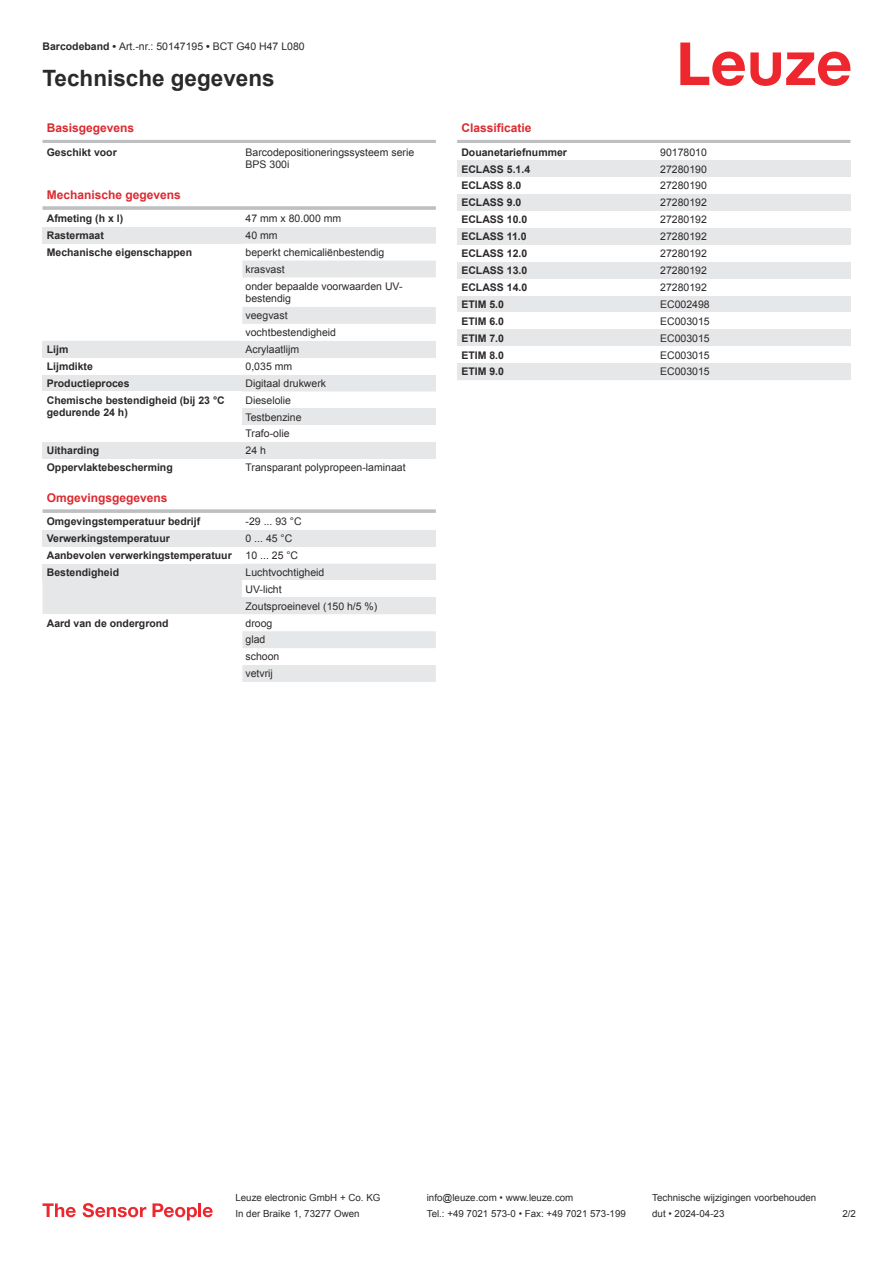
<style>
.page{position:relative;width:893px;height:1263px;background:#fff}
.page>*{position:absolute;margin:0;border:0;box-sizing:border-box;transform-origin:0 0}
.t1{font:700 22.5px "Arial";color:#2b292a}
.t2{font:700 12px "Arial";color:#db2a30}
.t3{font:10.5px/17px "Arial";color:#2b292a}
.t4{font:700 10.5px/12.6px "Arial";color:#2b292a}
.t5{font:9.75px "Arial";color:#2b292a}
.s1{font-weight:700}
</style>
<div class="page">
<svg style="left:680px;top:43px;width:170px;height:43px"></svg>
<div style="left:43px;top:580px;width:199px;height:34px;background:#e6e7e9"></div>
<hr style="left:43px;top:140px;width:393px;height:3px;background:#bdbfc1">
<hr style="left:43px;top:206px;width:393px;height:4px;background:#c6c8ca">
<div style="left:43px;top:227px;width:199px;height:17px;background:#e6e7e9"></div>
<div style="left:242px;top:227px;width:194px;height:17px;background:#e6e7e9"></div>
<svg style="left:242px;top:260px;width:194px;height:64px"></svg>
<div style="left:43px;top:341px;width:199px;height:17px;background:#e6e7e9"></div>
<div style="left:242px;top:341px;width:194px;height:17px;background:#e6e7e9"></div>
<div style="left:43px;top:375px;width:199px;height:16px;background:#e6e7e9"></div>
<div style="left:242px;top:375px;width:194px;height:16px;background:#e6e7e9"></div>
<svg style="left:242px;top:391px;width:194px;height:1px"></svg>
<div style="left:242px;top:408px;width:194px;height:17px;background:#e6e7e9"></div>
<div style="left:43px;top:442px;width:199px;height:17px;background:#e6e7e9"></div>
<div style="left:242px;top:442px;width:194px;height:17px;background:#e6e7e9"></div>
<svg style="left:43px;top:509px;width:393px;height:4px;background:#c3c5c7"></svg>
<div style="left:43px;top:530px;width:199px;height:17px;background:#e6e7e9"></div>
<div style="left:242px;top:530px;width:194px;height:17px;background:#e6e7e9"></div>
<div style="left:43px;top:564px;width:199px;height:16px;background:#e6e7e9"></div>
<svg style="left:242px;top:564px;width:194px;height:118px"></svg>
<hr style="left:457px;top:140px;width:393px;height:3px;background:#bdbfc1">
<div style="left:457px;top:160px;width:200px;height:17px;background:#e6e7e9"></div>
<div style="left:657px;top:160px;width:193px;height:17px;background:#e6e7e9"></div>
<div style="left:457px;top:194px;width:200px;height:17px;background:#e6e7e9"></div>
<div style="left:657px;top:194px;width:193px;height:17px;background:#e6e7e9"></div>
<div style="left:457px;top:228px;width:200px;height:17px;background:#e6e7e9"></div>
<div style="left:657px;top:228px;width:193px;height:17px;background:#e6e7e9"></div>
<div style="left:457px;top:262px;width:200px;height:17px;background:#e6e7e9"></div>
<div style="left:657px;top:262px;width:193px;height:17px;background:#e6e7e9"></div>
<div style="left:457px;top:296px;width:200px;height:16px;background:#e6e7e9"></div>
<div style="left:657px;top:296px;width:193px;height:16px;background:#e6e7e9"></div>
<div style="left:457px;top:329px;width:200px;height:17px;background:#e6e7e9"></div>
<div style="left:657px;top:329px;width:193px;height:17px;background:#e6e7e9"></div>
<div style="left:457px;top:363px;width:200px;height:17px;background:#e6e7e9"></div>
<div style="left:657px;top:363px;width:193px;height:17px;background:#e6e7e9"></div>
<svg style="left:43px;top:1203px;width:33px;height:14px"></svg>
<svg style="left:83px;top:1203px;width:63px;height:14px"></svg>
<svg style="left:153px;top:1203px;width:44px;height:17px"></svg>
<hr style="left:198px;top:1203px;width:3px;height:14px;background:#ed272d">
<svg style="left:203px;top:1207px;width:10px;height:10px"></svg>
<p class="t3" style="left:43px;top:39px;width:264px"><span class="s1">Barcodeband •</span> Art.-nr.: 50147195 <span class="s1">•</span> BCT G40 H47 L080</p>
<h1 class="t1" style="left:43px;top:70px;width:234px">Technische gegevens</h1>
<p class="t2" style="left:47px;top:123px;width:89px">Basisgegevens</p>
<p class="t4" style="left:47px;top:147px;width:72px">Geschikt voor</p>
<p class="t3" style="left:246px;top:147px;width:170px;line-height:12.6px">Barcodepositioneringssysteem serie<br>BPS 300i</p>
<p class="t2" style="left:47px;top:190px;width:136px">Mechanische gegevens</p>
<p class="t4" style="left:47px;top:213px;width:78px">Afmeting (h x l)</p>
<p class="t3" style="left:246px;top:211px;width:97px">47 mm x 80.000 mm</p>
<p class="t4" style="left:47px;top:230px;width:59px">Rastermaat</p>
<p class="t3" style="left:246px;top:228px;width:34px">40 mm</p>
<p class="t4" style="left:47px;top:247px;width:147px">Mechanische eigenschappen</p>
<p class="t3" style="left:246px;top:245px;width:159px">beperkt chemicaliënbestendig krasvast<br>onder bepaalde voorwaarden UV-</p>
<p class="t3" style="left:246px;top:291px;width:92px">bestendig<br>veegvast vochtbestendigheid</p>
<p class="t4" style="left:47px;top:344px;width:23px">Lijm</p>
<p class="t3" style="left:246px;top:342px;width:55px">Acrylaatlijm</p>
<p class="t4" style="left:47px;top:361px;width:48px">Lijmdikte</p>
<p class="t3" style="left:246px;top:359px;width:48px">0,035 mm</p>
<p class="t4" style="left:47px;top:378px;width:84px">Productieproces</p>
<p class="t3" style="left:246px;top:376px;width:82px">Digitaal drukwerk</p>
<p class="t4" style="left:47px;top:395px;width:180px">Chemische bestendigheid (bij 23 °C gedurende 24 h)</p>
<p class="t3" style="left:246px;top:392px;width:58px">Dieselolie<br>Testbenzine<br>Trafo-olie</p>
<p class="t4" style="left:47px;top:445px;width:54px">Uitharding</p>
<p class="t3" style="left:246px;top:443px;width:22px">24 h</p>
<p class="t4" style="left:47px;top:462px;width:128px">Oppervlaktebescherming</p>
<p class="t3" style="left:246px;top:460px;width:162px">Transparant polypropeen-laminaat</p>
<p class="t2" style="left:47px;top:493px;width:122px">Omgevingsgegevens</p>
<p class="t4" style="left:47px;top:516px;width:155px">Omgevingstemperatuur bedrijf</p>
<p class="t3" style="left:246px;top:514px;width:58px">-29 ... 93 °C</p>
<p class="t4" style="left:47px;top:533px;width:125px">Verwerkingstemperatuur</p>
<p class="t3" style="left:246px;top:531px;width:48px">0 ... 45 °C</p>
<p class="t4" style="left:47px;top:550px;width:186px">Aanbevolen verwerkingstemperatuur</p>
<p class="t3" style="left:246px;top:548px;width:54px">10 ... 25 °C</p>
<p class="t4" style="left:47px;top:567px;width:74px">Bestendigheid</p>
<p class="t3" style="left:246px;top:565px;width:133px">Luchtvochtigheid<br>UV-licht<br>Zoutsproeinevel (150 h/5 %)</p>
<p class="t4" style="left:47px;top:617px;width:123px">Aard van de ondergrond</p>
<p class="t3" style="left:246px;top:615px;width:35px">droog glad schoon vetvrij</p>
<p class="t2" style="left:461px;top:123px;width:72px">Classificatie</p>
<p class="t4" style="left:461px;top:147px;width:107px">Douanetariefnummer</p>
<p class="t3" style="left:660px;top:144px;width:48px">90178010</p>
<p class="t4" style="left:461px;top:164px;width:70px">ECLASS 5.1.4</p>
<p class="t3" style="left:660px;top:161px;width:48px">27280190</p>
<p class="t4" style="left:461px;top:180px;width:62px">ECLASS 8.0</p>
<p class="t3" style="left:660px;top:178px;width:48px">27280190</p>
<p class="t4" style="left:461px;top:197px;width:62px">ECLASS 9.0</p>
<p class="t3" style="left:660px;top:195px;width:48px">27280192</p>
<p class="t4" style="left:461px;top:214px;width:67px">ECLASS 10.0</p>
<p class="t3" style="left:660px;top:212px;width:48px">27280192</p>
<p class="t4" style="left:461px;top:231px;width:67px">ECLASS 11.0</p>
<p class="t3" style="left:660px;top:229px;width:48px">27280192</p>
<p class="t4" style="left:461px;top:248px;width:67px">ECLASS 12.0</p>
<p class="t3" style="left:660px;top:246px;width:48px">27280192</p>
<p class="t4" style="left:461px;top:265px;width:67px">ECLASS 13.0</p>
<p class="t3" style="left:660px;top:263px;width:48px">27280192</p>
<p class="t4" style="left:461px;top:282px;width:67px">ECLASS 14.0</p>
<p class="t3" style="left:660px;top:280px;width:48px">27280192</p>
<p class="t4" style="left:461px;top:299px;width:44px">ETIM 5.0</p>
<p class="t3" style="left:660px;top:297px;width:51px">EC002498</p>
<p class="t4" style="left:461px;top:316px;width:44px">ETIM 6.0</p>
<p class="t3" style="left:660px;top:313px;width:51px">EC003015</p>
<p class="t4" style="left:461px;top:333px;width:44px">ETIM 7.0</p>
<p class="t3" style="left:660px;top:330px;width:51px">EC003015</p>
<p class="t4" style="left:461px;top:349px;width:44px">ETIM 8.0</p>
<p class="t3" style="left:660px;top:347px;width:51px">EC003015</p>
<p class="t4" style="left:461px;top:366px;width:44px">ETIM 9.0</p>
<p class="t3" style="left:660px;top:364px;width:51px">EC003015</p>
<p class="t5" style="left:235px;top:1194px;width:146px">Leuze electronic GmbH + Co. KG</p>
<p class="t5" style="left:427px;top:1194px;width:148px">info@leuze.com • www.leuze.com</p>
<p class="t5" style="left:652px;top:1194px;width:166px">Technische wijzigingen voorbehouden</p>
<p class="t5" style="left:235px;top:1210px;width:126px">In der Braike 1, 73277 Owen</p>
<p class="t5" style="left:427px;top:1210px;width:201px">Tel.: +49 7021 573-0 • Fax: +49 7021 573-199</p>
<p class="t5" style="left:652px;top:1210px;width:74px">dut • 2024-04-23</p>
<p class="t5" style="left:842px;top:1210px;width:15px">2 /2</p>
</div>
